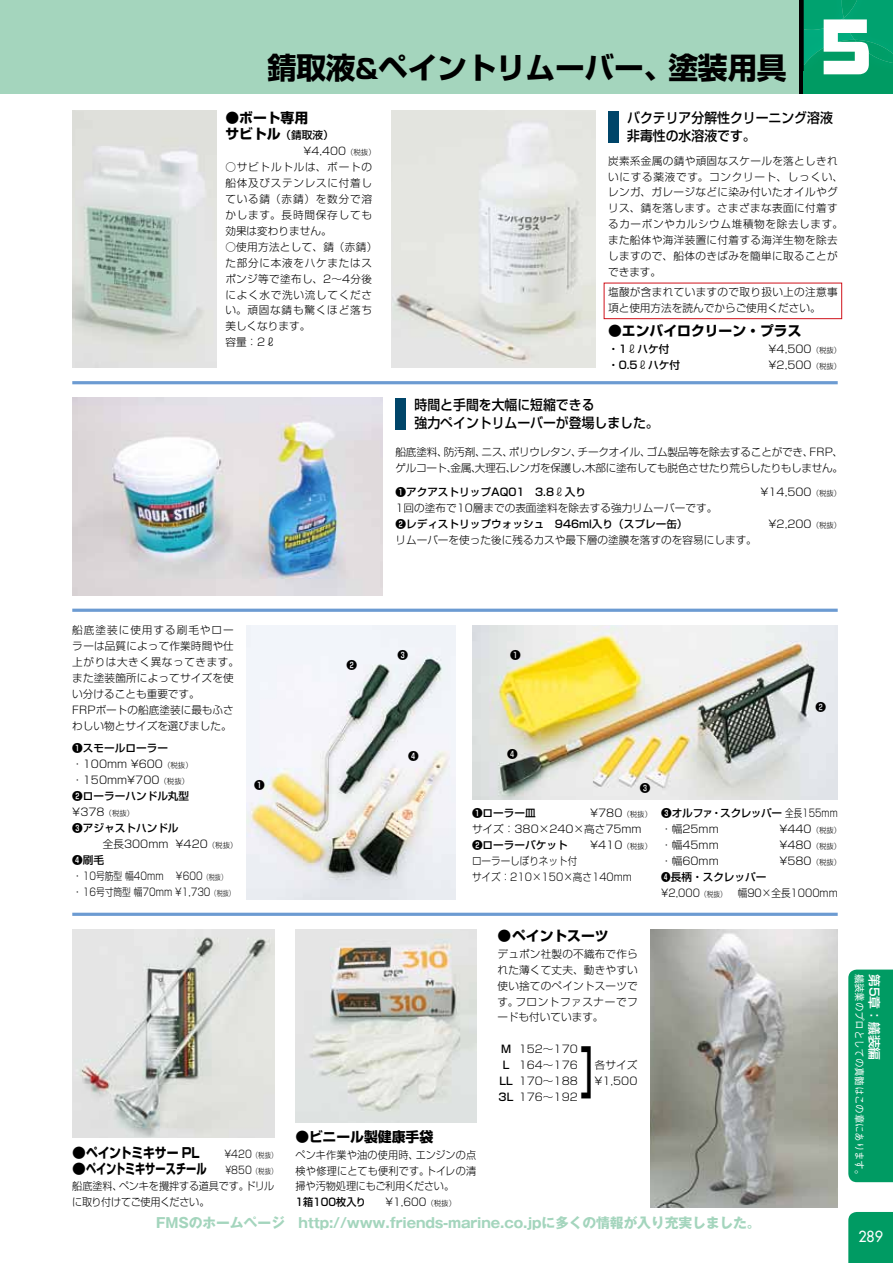
<style>
.page{position:relative;width:893px;height:1263px;background:#fff}
.page>*{position:absolute;margin:0;border:0;box-sizing:border-box;transform-origin:0 0}
.t1{font:500 57px "Shin Go Pr 6";color:#000;scale:.6 1}
.t2{font:700 29.7px "Shin Go Pr 6";letter-spacing:-.01em;color:#000}
.t3{font:14.85px "Futura";color:#fff;scale:.95 1}
.t4{font:700 13.8px "Shin Go Pr 6";color:#000}
.t5{font:500 13.8px/18.1px "Shin Go Pr 6";color:#000;scale:.93 1}
.t6{font:700 13.8px "Gothic MB101 Pr 6";letter-spacing:-.01em;color:#a4d5bd}
.t7{font:500 12.75px "Shin Go Pr 6";color:#fff}
.t8{font:300 10.65px/15.9px "Shin Go Pr 6";color:#000}
.t9{font:300 10.65px/15.9px "Shin Go Pr 6";letter-spacing:.03em;color:#000}
.t10{font:500 10.65px/15.9px "Shin Go Pr 6";color:#000}
.t11{font:300 10.65px/15.9px "Shin Go Pr 6";color:#000;scale:.95 1}
.t12{font:300 10.65px/15.9px "Shin Go Pr 6";letter-spacing:-.025em;color:#000}
.t13{font:300 10.65px/15.9px "Shin Go Pr 6";letter-spacing:.065em;color:#000}
.t14{font:300 10.65px/15.9px "Shin Go Pr 6";color:#000;scale:.9 1}
.t15{font:300 10.65px/15.9px "Shin Go Pr 6";color:#000;scale:.8 1}
.t16{font:500 10.65px "Gothic BBB Pr 6";letter-spacing:-.025em;color:#fff;scale:.9 1}
.t17{font:700 10.65px "Shin Go Pr 6 De";color:#000}
.t18{font:300 10.5px "Shin Go Pr 6";color:#000}
.t19{font:300 10.5px "Shin Go Pr 6";color:#000;scale:.86 1}
.t20{font:300 10.5px "Shin Go Pr 6";color:#000;scale:.74 1}
.s1{font-size:26.55px}
.s2{font-weight:700;font-size:13.8px}
.s3{font-size:7.5px}
.s4{font-weight:300}
.s5{font-family:"Shin Go Pr 6 De";font-weight:700}
.s6{font-weight:500}
.s7{font-weight:300;font-size:7.5px}
</style>
<div class="page">
<div style="left:0;top:0;width:893px;height:94px;background:#a4d5bd"></div>
<div style="left:799px;top:0;width:5px;height:94px;background:#000"></div>
<div style="left:805px;top:63px;width:88px;height:31px;background:#009b63"></div>
<img style="left:804px;top:30px;width:20px;height:36px">
<img style="left:804px;top:0;width:40px;height:30px">
<img style="left:844px;top:0;width:49px;height:40px">
<img style="left:842px;top:0;width:15px;height:18px">
<svg style="left:804px;top:66px;width:1px;height:28px"></svg>
<img style="left:869px;top:40px;width:24px;height:23px">
<svg style="left:824px;top:19px;width:45px;height:55px;background:#bde6d8"></svg>
<img style="left:72px;top:398px;width:311px;height:197px">
<img style="left:391px;top:111px;width:204px;height:257px">
<div style="left:608px;top:111px;width:11px;height:31px;background:#004569"></div>
<div style="left:604px;top:283px;width:238px;height:36px;border:1px solid #d0121b"></div>
<hr style="left:72px;top:913px;width:766px;height:3px;background:#6c9bd2">
<hr style="left:72px;top:381px;width:766px;height:3px;background:#6c9bd2">
<hr style="left:72px;top:609px;width:766px;height:3px;background:#6c9bd2">
<img style="left:296px;top:929px;width:180px;height:194px">
<img style="left:72px;top:929px;width:202px;height:208px">
<img style="left:651px;top:929px;width:187px;height:279px">
<img style="left:472px;top:625px;width:366px;height:174px">
<img style="left:247px;top:625px;width:208px;height:274px">
<div style="left:395px;top:398px;width:11px;height:31px;background:#004569"></div>
<img style="left:72px;top:111px;width:145px;height:257px">
<div style="left:848px;top:1212px;width:45px;height:51px;background:#009b63"></div>
<div style="left:848px;top:969px;width:45px;height:213px;background:#009b63"></div>
<h2 class="t2" style="left:267px;top:45px;width:521px">錆取液<span class="s1">&amp;</span>ペイントリムーバー、塗装用具</h2>
<p class="t4" style="left:225px;top:107px;width:84px">●ボート専用</p>
<p class="t10" style="left:225px;top:126px;width:110px"><span class="s2">サビトル</span>（錆取液）</p>
<p class="t18" style="left:303px;top:142px;width:74px">¥4,400<span class="s3">（税抜）</span></p>
<p class="t8" style="left:225px;top:158px;width:148px;text-align:justify">○サビトルトルは、ボートの船体及びステンレスに付着している錆（赤錆）を数分で溶かします。長時間保存しても効果は変わりません。</p>
<p class="t13" style="left:225px;top:238px;width:153px">○使用方法として、錆（赤錆）た部分に本液をハケまたはスポンジ等で塗布し、2〜4分後によく水で洗い流してください。頑固な錆も驚くほど落ち美しくなります。<br>容量：2ℓ</p>
<p class="t5" style="left:627px;top:108px;width:223px">バクテリア分解性クリーニング溶液非毒性の水溶液です。</p>
<p class="t9" style="left:608px;top:152px;width:236px">炭素系金属の錆や頑固なスケールを落としきれいにする薬液です。コンクリート、しっくい、レンガ、ガレージなどに染み付いたオイルやグリス、錆を落します。さまざまな表面に付着するカーボンやカルシウム堆積物を除去します。また船体や海洋装置に付着する海洋生物を除去しますので、船体のきばみを簡単に取ることができます。</p>
<p class="t9" style="left:608px;top:283px;width:231px">塩酸が含まれていますので取り扱い上の注意事項と使用方法を読んでからご使用ください。</p>
<p class="t4" style="left:608px;top:320px;width:195px">●エンバイロクリーン・プラス</p>
<p class="t10" style="left:608px;top:340px;width:63px">・1<span class="s4">ℓ</span>ハケ付</p>
<p class="t8" style="left:768px;top:340px;width:74px">¥4,500<span class="s3">（税抜）</span></p>
<p class="t10" style="left:608px;top:356px;width:74px">・0.5<span class="s4">ℓ</span>ハケ付</p>
<p class="t8" style="left:768px;top:356px;width:74px">¥2,500<span class="s3">（税抜）</span></p>
<p class="t5" style="left:415px;top:395px;width:264px">時間と手間を大幅に短縮できる<br>強力ペイントリムーバーが登場しました。</p>
<p class="t12" style="left:395px;top:443px;width:449px">船底塗料、防汚剤、ニス、ポリウレタン、チークオイル、ゴム製品等を除去することができ、FRP、ゲルコート、金属、大理石、レンガを保護し、木部に塗布しても脱色させたり荒らしたりもしません。</p>
<p class="t10" style="left:395px;top:484px;width:192px"><span class="s5">❶</span>アクアストリップAQ01　3.8<span class="s4">ℓ</span>入り</p>
<p class="t8" style="left:760px;top:483px;width:82px">¥14,500<span class="s3">（税抜）</span></p>
<p class="t8" style="left:395px;top:499px;width:323px">1回の塗布で10層までの表面塗料を除去する強力リムーバーです。<br><span class="s5">❷</span><span class="s6">レディストリップウォッシュ　946ml入り（スプレー缶）</span></p>
<p class="t8" style="left:768px;top:515px;width:74px">¥2,200<span class="s3">（税抜）</span></p>
<p class="t8" style="left:395px;top:531px;width:363px">リムーバーを使った後に残るカスや最下層の塗膜を落すのを容易にします。</p>
<p class="t8" style="left:72px;top:621px;width:168px">船底塗装に使用する刷毛やローラーは品質によって作業時間や仕上がりは大きく異なってきます。また塗装箇所によってサイズを使い分けることも重要です。<br>FRPボートの船底塗装に最もふさわしい物とサイズを選びました。</p>
<p class="t10" style="left:72px;top:740px;width:122px"><span class="s5">❶</span>スモールローラー<span class="s4">・100mm ¥600</span><span class="s7">（税抜）</span><span class="s4">・150mm¥700</span><span class="s7">（税抜）<br></span><span class="s5">❷</span>ローラーハンドル丸型<span class="s4">¥378</span><span class="s7">（税抜）<br></span><span class="s5">❸</span>アジャストハンドル</p>
<p class="t8" style="left:72px;top:835px;width:167px;text-indent:31px">全長300mm ¥420<span class="s3">（税抜）<br></span><span class="s5">❹</span><span class="s6">刷毛<br></span>・10号筋型 幅40mm ¥600<span class="s3">（税抜）</span>・16号寸筒型 幅70mm ¥1,730<span class="s3">（税抜）</span></p>
<p class="t17" style="left:254px;top:776px;width:12px">❶</p>
<p class="t4" style="left:72px;top:1142px;width:129px">●ペイントミキサー PL</p>
<p class="t19" style="left:224px;top:1145px;width:63px">¥420<span class="s3">（税抜）</span></p>
<p class="t4" style="left:72px;top:1158px;width:136px">●ペイントミキサースチール</p>
<p class="t20" style="left:225px;top:1161px;width:72px">¥850<span class="s3">（税抜）</span></p>
<p class="t11" style="left:72px;top:1177px;width:214px">船底塗料、ペンキを攪拌する道具です。ドリルに取り付けてご使用ください。</p>
<p class="t17" style="left:347px;top:656px;width:12px">❷</p>
<p class="t17" style="left:398px;top:646px;width:12px">❸</p>
<p class="t17" style="left:510px;top:646px;width:12px">❶</p>
<p class="t17" style="left:815px;top:698px;width:12px">❷</p>
<p class="t17" style="left:408px;top:747px;width:12px">❹</p>
<p class="t17" style="left:507px;top:745px;width:12px">❹</p>
<p class="t17" style="left:640px;top:779px;width:12px">❸</p>
<p class="t10" style="left:472px;top:805px;width:65px"><span class="s5">❶</span>ローラー皿</p>
<p class="t8" style="left:472px;top:804px;width:182px;text-indent:118px">¥780<span class="s3">（税抜）</span>サイズ：380×240×高さ75mm<br><span class="s5">❷</span><span class="s6">ローラーバケット</span></p>
<p class="t8" style="left:590px;top:836px;width:64px">¥410<span class="s3">（税抜）</span></p>
<p class="t14" style="left:472px;top:852px;width:179px">ローラーしぼりネット付<br>サイズ：210×150×高さ140mm</p>
<p class="t15" style="left:661px;top:804px;width:222px"><span class="s5">❸</span><span class="s6">オルファ・スクレッパー</span> 全長155mm・幅25mm</p>
<p class="t8" style="left:779px;top:820px;width:64px">¥440<span class="s3">（税抜）</span></p>
<p class="t8" style="left:661px;top:836px;width:59px">・幅45mm</p>
<p class="t8" style="left:779px;top:836px;width:64px">¥480<span class="s3">（税抜）</span></p>
<p class="t8" style="left:661px;top:852px;width:59px">・幅60mm</p>
<p class="t8" style="left:779px;top:852px;width:64px">¥580<span class="s3">（税抜）</span></p>
<p class="t14" style="left:661px;top:868px;width:198px"><span class="s5">❹</span><span class="s6">長柄・スクレッパー<br></span>¥2,000<span class="s3">（税抜）</span> 幅90×全長1000mm</p>
<p class="t4" style="left:296px;top:1126px;width:139px">●ビニール製健康手袋</p>
<p class="t11" style="left:296px;top:1146px;width:192px">ペンキ作業や油の使用時、エンジンの点検や修理にとても便利です。トイレの清掃や汚物処理にもご利用ください。<br><span class="s6">1箱100枚入り　　</span>¥1,600<span class="s3">（税抜）</span></p>
<p class="t4" style="left:497px;top:925px;width:113px">●ペイントスーツ</p>
<p class="t8" style="left:497px;top:945px;width:142px;text-align:justify">デュポン社製の不織布で作られた薄くて丈夫、動きやすい使い捨てのペイントスーツです。フロントファスナーでフードも付いています。</p>
<p class="t8" style="left:501px;top:1040px;width:78px"><span class="s6">M</span> 152〜170<br><span class="s6">L</span> 164〜176</p>
<h1 class="t1" style="left:580px;top:1026px;width:59px">］</h1>
<p class="t8" style="left:595px;top:1056px;width:44px">各サイズ</p>
<p class="t8" style="left:499px;top:1072px;width:80px"><span class="s6">LL</span> 170〜188</p>
<p class="t8" style="left:594px;top:1072px;width:45px">¥1,500</p>
<p class="t8" style="left:499px;top:1088px;width:91px"><span class="s6">3L</span> 176〜192<span class="s6">　</span></p>
<p class="t6" style="left:156px;top:1212px;width:606px">FMSのホームページ　http://www.friends-marine.co.jpに多くの情報が入り充実しました。</p>
<p class="t16" style="left:868px;top:974px;width:230px;rotate:90deg">艤装業のプロとしての真髄はこの章にあります。</p>
<p class="t7" style="left:885px;top:974px;width:88px;rotate:90deg">第5章：艤装編</p>
<h3 class="t3" style="left:858px;top:1227px;width:27px">289</h3>
</div>
